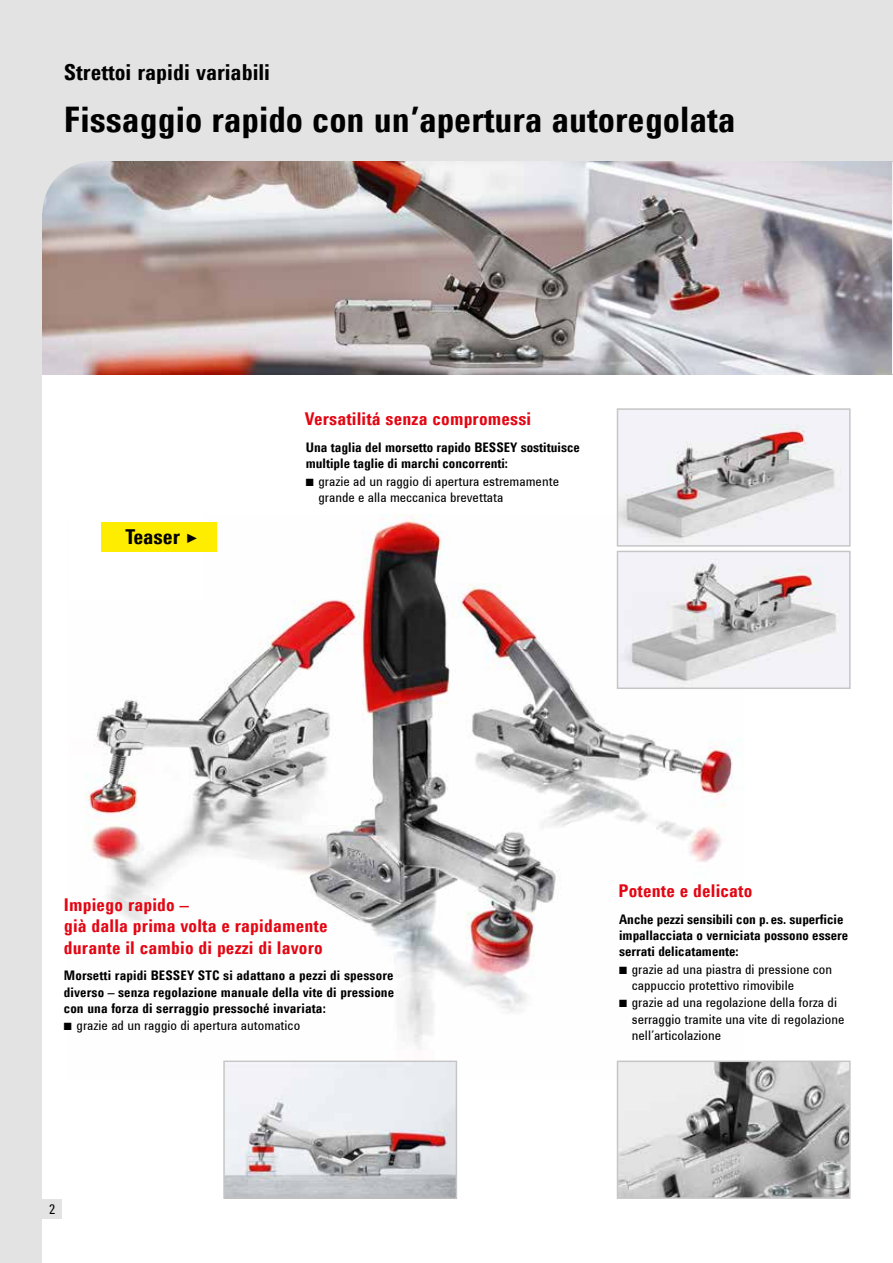
<style>
.page{position:relative;width:893px;height:1263px;background:#fff}
.page>*{position:absolute;margin:0;border:0;box-sizing:border-box;transform-origin:0 0}
.t1{font:700 36px "Utah WGL Cond";color:#000}
.t2{font:700 22.5px "Utah WGL Cond";color:#000}
.t3{font:700 21px "Utah WGL Cond";color:#000}
.t4{font:700 18px/21.6px "Utah WGL Cond";letter-spacing:.01em;color:#e30613}
.t5{font:700 13.5px/16.2px "Utah WGL Cond";color:#000}
.t6{font:13.5px/16.2px "Utah WGL Cond";color:#000}
.s1{font-size:13.5px}
</style>
<div class="page">
<div style="left:0;top:0;width:893px;height:204px;background:#e3e3e3"></div>
<div style="left:0;top:0;width:43px;height:1263px;background:#e3e3e3"></div>
<img style="left:43px;top:162px;width:849px;height:212px">
<img style="left:85px;top:515px;width:659px;height:565px">
<img style="left:620px;top:554px;width:228px;height:132px">
<div style="left:617px;top:551px;width:234px;height:138px;border:2px solid #c6c6c6"></div>
<img style="left:620px;top:411px;width:228px;height:133px">
<div style="left:617px;top:408px;width:234px;height:139px;border:2px solid #c6c6c6"></div>
<img style="left:620px;top:1063px;width:228px;height:133px">
<div style="left:617px;top:1060px;width:234px;height:139px;border:2px solid #c6c6c6"></div>
<img style="left:226px;top:1063px;width:228px;height:133px">
<div style="left:223px;top:1060px;width:234px;height:139px;border:2px solid #c6c6c6"></div>
<div style="left:43px;top:1199px;width:19px;height:20px;background:#e3e3e3"></div>
<svg style="left:42px;top:162px;width:52px;height:51px"></svg>
<hr style="left:892px;top:162px;width:1px;height:212px;background:#fff">
<div style="left:71px;top:441px;width:132px;height:159px;background:#fff"></div>
<div style="left:102px;top:522px;width:115px;height:30px;background:#ffed00"></div>
<svg style="left:619px;top:966px;width:8px;height:8px"></svg>
<svg style="left:619px;top:1000px;width:8px;height:7px"></svg>
<h2 class="t2" style="left:64px;top:55px;width:208px">Strettoi rapidi variabili</h2>
<h1 class="t1" style="left:64px;top:92px;width:673px">Fissaggio rapido con un’apertura autoregolata</h1>
<h3 class="t3" style="left:126px;top:521px;width:75px">Teaser <span class="s1">►</span></h3>
<h3 class="t4" style="left:305px;top:408px;width:228px">Versatilitá senza compromessi</h3>
<p class="t5" style="left:306px;top:439px;width:276px">Una taglia del morsetto rapido BESSEY sostituisce multiple taglie di marchi concorrenti:</p>
<p class="t6" style="left:319px;top:472px;width:242px">grazie ad un raggio di apertura estremamente grande e alla meccanica brevettata</p>
<h3 class="t4" style="left:64px;top:893px;width:265px">Impiego rapido –<br>già dalla prima volta e rapidamente durante il cambio di pezzi di lavoro</h3>
<p class="t5" style="left:64px;top:967px;width:332px;text-align:justify">Morsetti rapidi BESSEY STC si adattano a pezzi di spessore diverso – senza regolazione manuale della vite di pressione con una forza di serraggio pressoché invariata:</p>
<p class="t6" style="left:77px;top:1017px;width:225px">grazie ad un raggio di apertura automatico</p>
<p class="t6" style="left:49px;top:1200px;width:8px">2</p>
<h3 class="t4" style="left:619px;top:879px;width:135px">Potente e delicato</h3>
<p class="t5" style="left:619px;top:910px;width:230px">Anche pezzi sensibili con p. es. superficie impallacciata o verniciata possono essere serrati delicatamente:</p>
<p class="t6" style="left:632px;top:960px;width:202px">grazie ad una piastra di pressione con cappuccio protettivo rimovibile</p>
<p class="t6" style="left:632px;top:994px;width:214px">grazie ad una regolazione della forza di serraggio tramite una vite di regolazione nell’articolazione</p>
</div>
